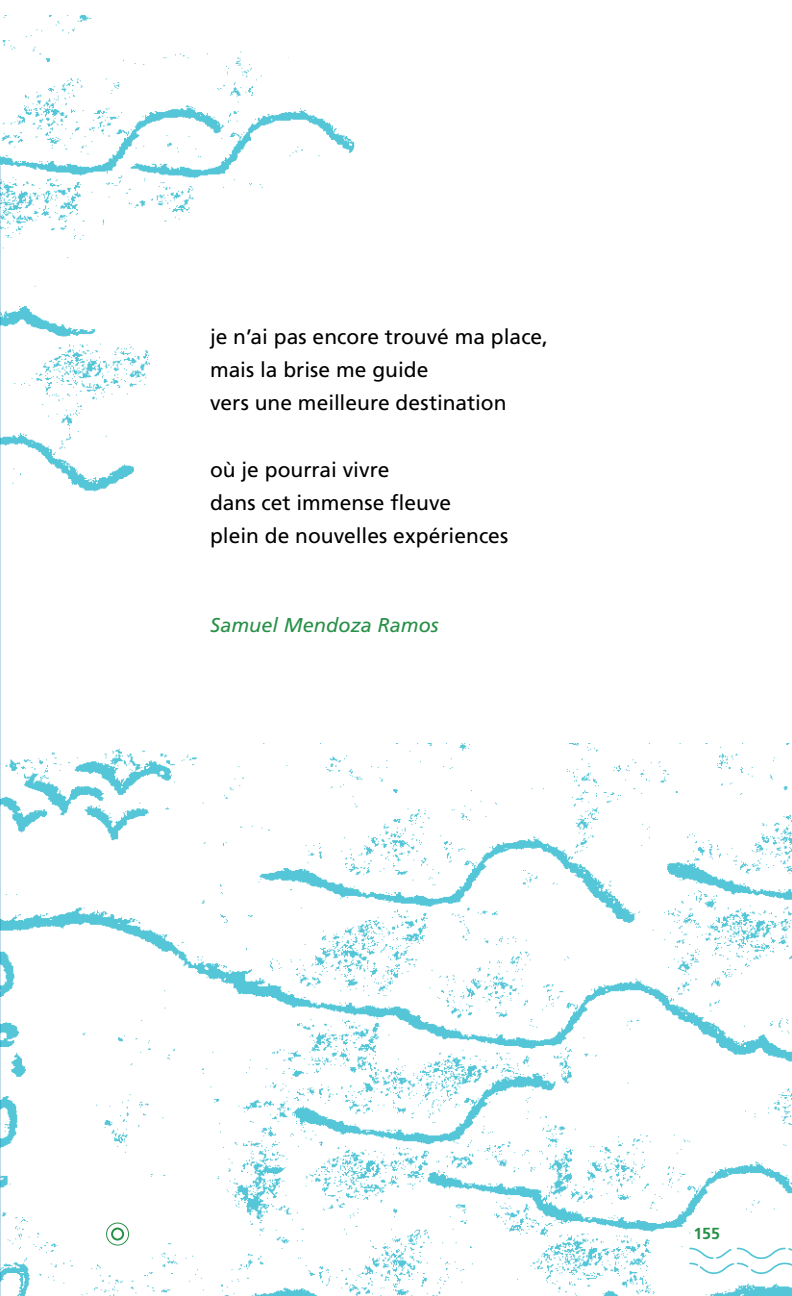
<style>
.page{position:relative;width:792px;height:1296px;background:#fff}
.page>*{position:absolute;margin:0;border:0;box-sizing:border-box;transform-origin:0 0}
.t1{font:21px/33.2px "Frutiger LT Pro";color:#000}
.t2{font:italic 20px "Frutiger LT Pro";letter-spacing:.005em;color:#289048}
.t3{font:700 16px "Frutiger LT Pro";color:#289048}
</style>
<div class="page">
<img style="left:1px;top:744px;width:791px;height:552px">
<img style="left:0;top:15px;width:354px;height:488px">
<img style="left:0;top:744px;width:1px;height:552px">
<svg style="left:688px;top:1247px;width:104px;height:28px"></svg>
<div style="left:106px;top:1223px;width:23px;height:23px;border:1px solid #289048;border-radius:50%"></div>
<div style="left:111px;top:1228px;width:13px;height:13px;border:2px solid #289048;border-radius:50%"></div>
<p class="t1" style="left:210px;top:320px;width:340px">je n’ai pas encore trouvé ma place, mais la brise me guide<br>vers une meilleure destination</p>
<p class="t1" style="left:210px;top:453px;width:300px">où je pourrai vivre<br>dans cet immense fleuve<br>plein de nouvelles expériences</p>
<p class="t2" style="left:210px;top:613px;width:230px">Samuel Mendoza Ramos</p>
<p class="t3" style="left:694px;top:1224px;width:28px">155</p>
</div>
